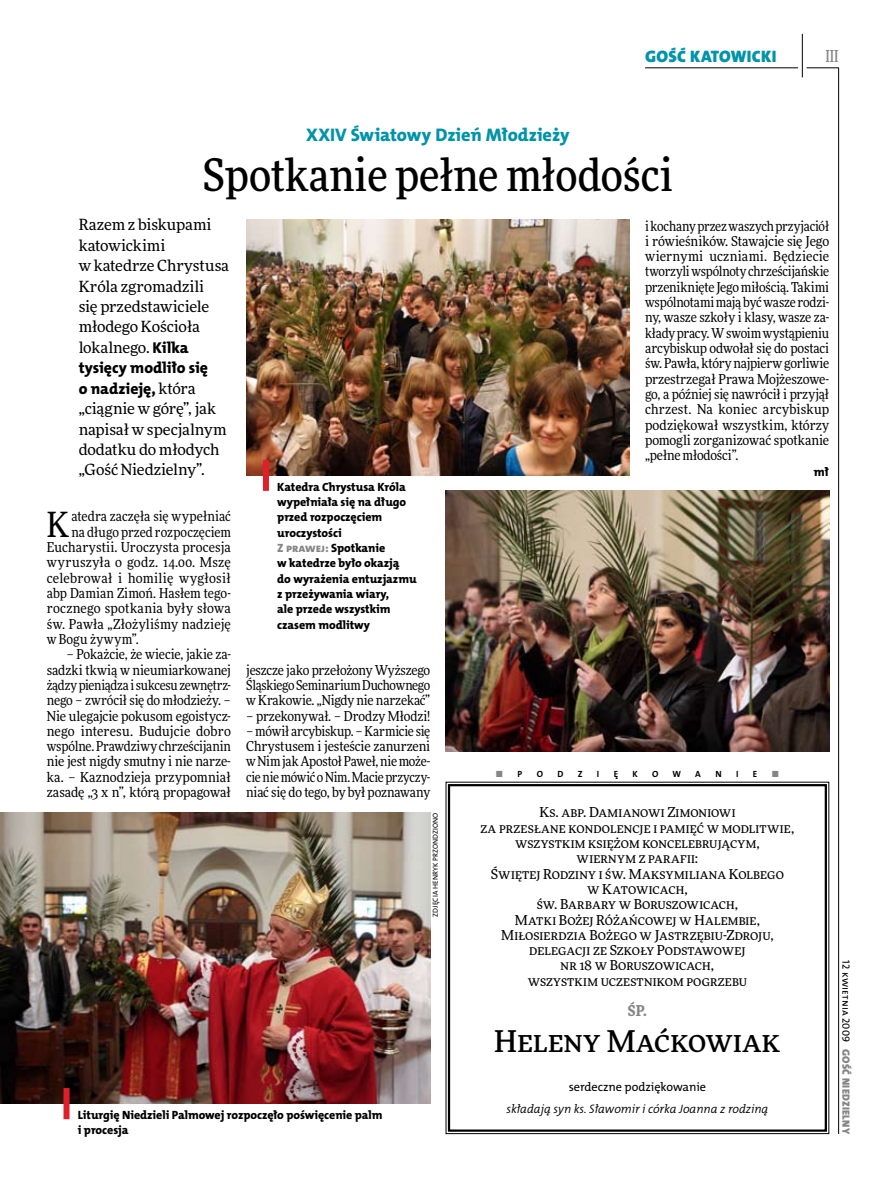
<style>
.page{position:relative;width:893px;height:1191px;background:#fff}
.page>*{position:absolute;margin:0;border:0;box-sizing:border-box;transform-origin:0 0}
.t1{font:500 45px "Freeday Narrow";color:#000}
.t2{font:34.8px "Freeday Narrow News";color:#000}
.t3{font:500 30px "Freeday";letter-spacing:.01em;color:#000}
.t4{font:18.3px "The Mix HP8 Ex Bld";color:#0093aa}
.t5{font:16.65px "The Mix HP9 Blk";letter-spacing:.02em;color:#0093aa}
.t6{font:500 16.5px "Freeday Narrow";color:#858486;scale:.9 1}
.t7{font:15.75px/20.4px "The Mix HP8 Ex Bld";letter-spacing:.005em;color:#000}
.t8{font:15.45px/20.4px "Freeday News";letter-spacing:-.005em;color:#000}
.t9{font:900 15px "Freeday Narrow";color:#858486}
.t10{font:13.65px/15.3px "Freeday Narrow News";color:#000;text-align:justify}
.t11{font:13.65px/15.3px "Freeday News";letter-spacing:.01em;color:#000;text-align:center}
.t12{font:13.65px "Freeday Narrow News";letter-spacing:.02em;color:#000}
.t13{font:13.65px "Freeday Narrow News";letter-spacing:.025em;color:#000}
.t14{font:13.65px "Freeday Narrow News";letter-spacing:.03em;color:#000}
.t15{font:12.3px "The Mix HP4 Se Lig IT";letter-spacing:-.005em;color:#000}
.t16{font:12.3px "The Mix HP5 Plain";letter-spacing:-.005em;color:#000}
.t17{font:12.3px "The Mix HP8 Ex Bld";color:#000}
.t18{font:12px/15.3px "The Mix HP8 Ex Bld";letter-spacing:-.005em;color:#000}
.t19{font:12px/15.3px "The Mix HP8 Ex Bld";letter-spacing:.015em;color:#000}
.t20{font:10.5px "The Mix HP9 Blk";letter-spacing:.025em;color:#858486}
.t21{font:10.5px "The Mix HP5 Plain";letter-spacing:.02em;color:#000}
.t22{font:9px "The Mix HP7 Bld";color:#000}
.t23{font:9px "The Mix HP7 Bld";color:#858486}
.t24{font:7.2px "The Mix HP5 Plain";letter-spacing:.015em;color:#000}
.s1{font-family:"The Mix HP8 Ex Bld";font-size:15.75px}
.s2{font-family:"Freeday News";font-size:15.45px}
.s3{color:#858486}
.s4{color:#000}
</style>
<div class="page">
<hr style="left:838px;top:68px;width:1px;height:1066px;background:#000">
<hr style="left:802px;top:34px;width:1px;height:43px;background:#000">
<hr style="left:806px;top:68px;width:33px;height:1px;background:#000">
<hr style="left:645px;top:68px;width:153px;height:1px;background:#000">
<svg style="left:445px;top:781px;width:385px;height:353px"></svg>
<div style="left:448px;top:784px;width:379px;height:347px;border:2px solid #000"></div>
<img style="left:0;top:812px;width:430px;height:291px">
<img style="left:246px;top:219px;width:384px;height:256px">
<img style="left:446px;top:491px;width:383px;height:260px">
<div style="left:64px;top:1088px;width:6px;height:31px;background:#df1f2a"></div>
<div style="left:263px;top:460px;width:6px;height:31px;background:#df1f2a"></div>
<p class="t5" style="left:645px;top:46px;width:133px">GOŚĆ KATOWICKI</p>
<p class="t6" style="left:825px;top:46px;width:16px">III</p>
<h3 class="t4" style="left:306px;top:123px;width:265px">XXIV Światowy Dzień Młodzieży</h3>
<h1 class="t1" style="left:203px;top:147px;width:471px">Spotkanie pełne młodości</h1>
<p class="t8" style="left:79px;top:214px;width:152px">Razem z biskupami katowickimi<br>w katedrze Chrystusa<br>Króla zgromadzili<br>się przedstawiciele młodego Kościoła lokalnego. <span class="s1">Kilka</span></p>
<p class="t7" style="left:79px;top:358px;width:131px">tysięcy modliło się o nadzieję, <span class="s2">która</span></p>
<p class="t8" style="left:79px;top:398px;width:149px">„ciągnie w górę”, jak napisał w specjalnym dodatku do młodych „Gość Niedzielny”.</p>
<h2 class="t2" style="left:47px;top:503px;width:24px">K</h2>
<p class="t10" style="left:71px;top:509px;width:161px">atedra zaczęła się wypełniać</p>
<p class="t10" style="left:71px;top:524px;width:161px">na długo przed rozpoczęciem</p>
<p class="t10" style="left:47px;top:539px;width:186px">Eucharystii. Uroczysta procesja</p>
<p class="t13" style="left:47px;top:554px;width:186px">wyruszyła o godz. 14.00. Mszę</p>
<p class="t12" style="left:47px;top:569px;width:186px">celebrował i homilię wygłosił</p>
<p class="t10" style="left:47px;top:585px;width:186px">abp Damian Zimoń. Hasłem tego-</p>
<p class="t10" style="left:47px;top:600px;width:186px">rocznego spotkania były słowa</p>
<p class="t10" style="left:47px;top:616px;width:186px">św. Pawła „Złożyliśmy nadzieję</p>
<p class="t14" style="left:47px;top:630px;width:93px">w Bogu żywym”.</p>
<p class="t10" style="left:47px;top:646px;width:186px;text-indent:20px">– Pokażcie, że wiecie, jakie za&shy;sadzki tkwią w nieumiarkowanej żądzy pieniądza isukcesu zewnętrz&shy;nego – zwrócił się do młodzieży. – Nie ulegajcie pokusom egoistycz&shy;nego interesu. Budujcie dobro wspólne. Prawdziwy chrześcijanin nie jest nigdy smutny i nie narze&shy;ka. – Kaznodzieja przypomniał zasadę „3 x n”, którą propagował</p>
<p class="t18" style="left:277px;top:479px;width:141px">Katedra Chrystusa Króla wypełniała się na długo przed rozpoczęciem uroczystości<br><span class="s3">Z prawej:</span> Spotkanie<br>w katedrze było okazją<br>do wyrażenia entuzjazmu z przeżywania wiary,<br>ale przede wszystkim czasem modlitwy</p>
<p class="t10" style="left:246px;top:662px;width:186px">jeszcze jako przełożony Wyższego Śląskiego Seminarium Duchownego w Krakowie. „Nigdy nie narzekać”</p>
<p class="t10" style="left:246px;top:708px;width:186px">– przekonywał. – Drodzy Młodzi!</p>
<p class="t10" style="left:246px;top:723px;width:186px">– mówił arcybiskup. – Karmicie się Chrystusem i jesteście zanurzeni wNim jak Apostoł Paweł, nie może&shy;cie nie mówić oNim. Macie przyczy&shy;niać się do tego, by był poznawany</p>
<p class="t24" style="left:431px;top:916px;width:106px;rotate:-90deg">zdj ęcia hen ryk przondziono</p>
<p class="t19" style="left:78px;top:1107px;width:305px">Liturgię Niedzieli Palmowej rozpoczęło poświęcenie palm i procesja</p>
<p class="t10" style="left:645px;top:218px;width:186px">ikochany przez waszych przyjaciół i rówieśników. Stawajcie się Jego wiernymi uczniami. Będziecie tworzyli wspólnoty chrześcijańskie przeniknięte Jego miłością. Takimi wspólnotami mają być wasze rodzi&shy;ny, wasze szkoły i klasy, wasze za&shy;kłady pracy. Wswoim wystąpieniu arcybiskup odwołał się do postaci św. Pawła, który najpierw gorliwie przestrzegał Prawa Mojżeszowe&shy;go, a później się nawrócił i przyjął chrzest. Na koniec arcybiskup podziękował wszystkim, którzy pomogli zorganizować spotkanie „pełne młodości”.</p>
<p class="t17" style="left:814px;top:463px;width:17px">mł</p>
<p class="t23" style="left:495px;top:768px;width:28px">■ <span class="s4">P</span></p>
<p class="t22" style="left:537px;top:768px;width:8px">O</p>
<p class="t22" style="left:557px;top:768px;width:8px">D</p>
<p class="t22" style="left:578px;top:768px;width:6px">Z</p>
<p class="t22" style="left:597px;top:768px;width:4px">I</p>
<p class="t22" style="left:614px;top:768px;width:6px">Ę</p>
<p class="t22" style="left:633px;top:768px;width:6px">K</p>
<p class="t22" style="left:652px;top:768px;width:8px">O</p>
<p class="t22" style="left:673px;top:768px;width:16px">WA</p>
<p class="t22" style="left:715px;top:768px;width:8px">N</p>
<p class="t22" style="left:736px;top:768px;width:4px">I</p>
<p class="t22" style="left:753px;top:768px;width:6px">E</p>
<p class="t23" style="left:772px;top:768px;width:9px">■</p>
<p class="t11" style="left:481px;top:804px;width:315px">Ks. abp. Damianowi Zimoniowi<br>za przesłane kondolencje i pamięć w modlitwie, wszystkim księżom koncelebrującym,<br>wiernym z parafii:<br>Świętej Rodziny i św. Maksymiliana Kolbego<br>w Katowicach,<br>św. Barbary w Boruszowicach,<br>Matki Bożej Różańcowej w Halembie,<br>Miłosierdzia Bożego w Jastrzębiu-Zdroju, delegacji ze Szkoły Podstawowej<br>nr 18 w Boruszowicach,<br>wszystkim uczestnikom pogrzebu</p>
<p class="t9" style="left:628px;top:1001px;width:21px">ŚP.</p>
<h3 class="t3" style="left:494px;top:1022px;width:288px">Heleny Maćkowiak</h3>
<p class="t16" style="left:569px;top:1079px;width:139px">serdeczne podziękowanie</p>
<p class="t15" style="left:506px;top:1100px;width:264px">składają syn ks. Sławomir i córka Joanna z rodziną</p>
<p class="t21" style="left:853px;top:960px;width:83px;rotate:90deg">12 kwietnia 2009</p>
<p class="t20" style="left:853px;top:1049px;width:86px;rotate:90deg">GOŚĆ NIEDZIELNY</p>
</div>
